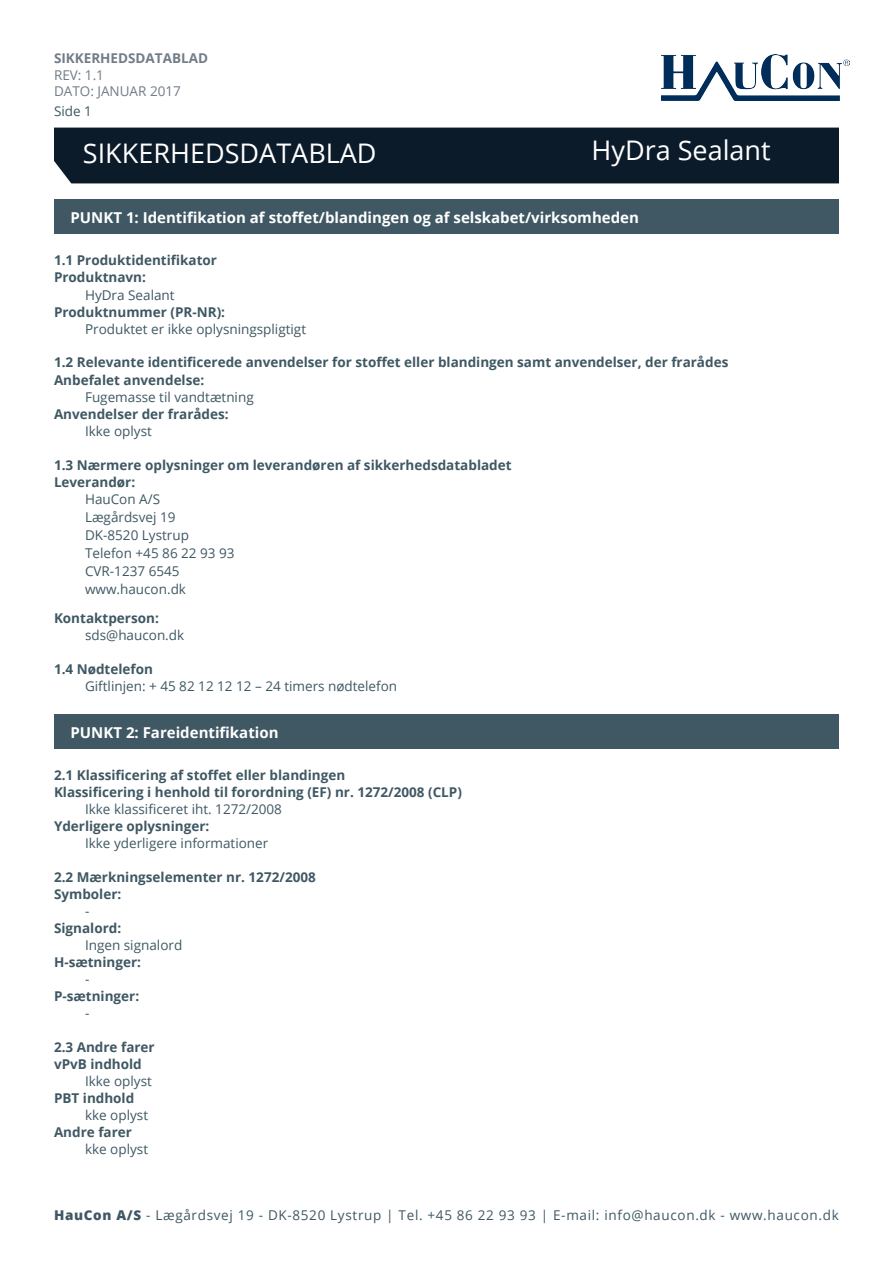
<style>
.page{position:relative;width:893px;height:1263px;background:#fff}
.page>*{position:absolute;margin:0;border:0;box-sizing:border-box;transform-origin:0 0}
.H2_Venstrestilt_-_Hv{font:27px "Open Sans";color:#fff}
.Skjema_Subheading_Ve{font:700 15px "Open Sans";color:#fff}
.Brødtekst{font:700 13.5px "Open Sans";color:#3f5863}
.Brødtekst-2{font:13.5px "Open Sans";color:#3f5863}
.Brødtekst-3{font:13.5px "Open Sans";letter-spacing:.05em;color:#3f5863}
.t1{font:13.5px/16.2px "Open Sans";color:#717c88}
.t2{font:700 13.5px "Open Sans";color:#717c88}
.s1{font-weight:800}
</style>
<div class="page">
<img style="left:661px;top:54px;width:188px;height:47px">
<div style="left:54px;top:128px;width:785px;height:55px;background:#0c1b2a"></div>
<div style="left:54px;top:200px;width:785px;height:34px;background:#3f5863"></div>
<div style="left:54px;top:714px;width:785px;height:34px;background:#3f5863"></div>
<p class="t2" style="left:54px;top:49px;width:156px">SIKKERHEDSDATABLAD</p>
<p class="t1" style="left:54px;top:66px;width:128px">REV: 1.1<br>DATO: JANUAR 2017</p>
<p class="Brødtekst-2" style="left:54px;top:102px;width:39px">Side 1</p>
<p class="H2_Venstrestilt_-_Hv" style="left:83px;top:135px;width:295px">SIKKERHEDSDATABLAD</p>
<p class="H2_Venstrestilt_-_Hv" style="left:591px;top:132px;width:181px">HyDra Sealant</p>
<p class="Skjema_Subheading_Ve" style="left:71px;top:207px;width:570px">PUNKT 1: Identifikation af stoffet/blandingen og af selskabet/virksomheden</p>
<p class="Brødtekst" style="left:54px;top:251px;width:165px">1.1 Produktidentifikator</p>
<p class="Brødtekst" style="left:54px;top:268px;width:94px">Produktnavn:</p>
<p class="Brødtekst-2" style="left:85px;top:285px;width:91px">HyDra Sealant</p>
<p class="Brødtekst-2" style="left:85px;top:319px;width:223px">Produktet er ikke oplysningspligtigt</p>
<p class="Brødtekst" style="left:54px;top:302px;width:173px">Produktnummer (PR-NR):</p>
<p class="Brødtekst" style="left:54px;top:353px;width:676px">1.2 Relevante identificerede anvendelser for stoffet eller blandingen samt anvendelser, der frarådes</p>
<p class="Brødtekst" style="left:54px;top:370px;width:152px">Anbefalet anvendelse:</p>
<p class="Brødtekst" style="left:54px;top:404px;width:176px">Anvendelser der frarådes:</p>
<p class="Brødtekst-2" style="left:85px;top:387px;width:170px">Fugemasse til vandtætning</p>
<p class="Brødtekst-2" style="left:85px;top:421px;width:68px">Ikke oplyst</p>
<p class="Brødtekst" style="left:54px;top:455px;width:459px">1.3 Nærmere oplysninger om leverandøren af sikkerhedsdatabladet</p>
<p class="Brødtekst" style="left:54px;top:472px;width:83px">Leverandør:</p>
<p class="Brødtekst-2" style="left:85px;top:489px;width:77px">HauCon A/S</p>
<p class="Brødtekst-2" style="left:85px;top:507px;width:92px">Lægårdsvej 19</p>
<p class="Brødtekst-2" style="left:85px;top:525px;width:105px">DK-8520 Lystrup</p>
<p class="Brødtekst-2" style="left:85px;top:543px;width:151px">Telefon +45 86 22 93 93</p>
<p class="Brødtekst-2" style="left:85px;top:561px;width:96px">CVR-1237 6545</p>
<p class="Brødtekst-2" style="left:85px;top:579px;width:103px">www.haucon.dk</p>
<p class="Brødtekst" style="left:54px;top:608px;width:106px">Kontaktperson:</p>
<p class="Brødtekst-2" style="left:85px;top:625px;width:101px">sds@haucon.dk</p>
<p class="Brødtekst-2" style="left:85px;top:676px;width:314px">Giftlinjen: + 45 82 12 12 12 – 24 timers nødtelefon</p>
<p class="Brødtekst" style="left:54px;top:659px;width:101px">1.4 Nødtelefon</p>
<p class="Skjema_Subheading_Ve" style="left:71px;top:722px;width:210px">PUNKT 2: Fareidentifikation</p>
<p class="Brødtekst" style="left:54px;top:766px;width:293px">2.1 Klassificering af stoffet eller blandingen</p>
<p class="Brødtekst" style="left:54px;top:782px;width:409px">Klassificering i henhold til forordning (EF) nr. 1272/2008 (CLP)</p>
<p class="Brødtekst" style="left:54px;top:816px;width:157px">Yderligere oplysninger:</p>
<p class="Brødtekst-2" style="left:85px;top:800px;width:198px">Ikke klassificeret iht. 1272/2008</p>
<p class="Brødtekst-2" style="left:85px;top:834px;width:185px">Ikke yderligere informationer</p>
<p class="Brødtekst" style="left:54px;top:884px;width:69px">Symboler:</p>
<p class="Brødtekst" style="left:54px;top:918px;width:69px">Signalord:</p>
<p class="Brødtekst" style="left:54px;top:867px;width:263px">2.2 Mærkningselementer nr. 1272/2008</p>
<p class="Brødtekst-2" style="left:85px;top:902px;width:6px">-</p>
<p class="Brødtekst-2" style="left:85px;top:936px;width:99px">Ingen signalord</p>
<p class="Brødtekst" style="left:54px;top:952px;width:89px">H-sætninger:</p>
<p class="Brødtekst-2" style="left:85px;top:970px;width:6px">-</p>
<p class="Brødtekst" style="left:54px;top:986px;width:87px">P-sætninger:</p>
<p class="Brødtekst-2" style="left:85px;top:1004px;width:6px">-</p>
<p class="Brødtekst" style="left:54px;top:1037px;width:102px">2.3 Andre farer</p>
<p class="Brødtekst-2" style="left:85px;top:1072px;width:68px">Ikke oplyst</p>
<p class="Brødtekst" style="left:54px;top:1054px;width:89px">vPvB indhold</p>
<p class="Brødtekst" style="left:54px;top:1088px;width:82px">PBT indhold</p>
<p class="Brødtekst-2" style="left:85px;top:1106px;width:65px">kke oplyst</p>
<p class="Brødtekst" style="left:54px;top:1123px;width:79px">Andre farer</p>
<p class="Brødtekst-2" style="left:85px;top:1140px;width:65px">kke oplyst</p>
<p class="Brødtekst-3" style="left:54px;top:1206px;width:786px"><span class="s1">HauCon A/S</span> - Lægårdsvej 19 - DK-8520 Lystrup | Tel. +45 86 22 93 93 | E-mail: info@haucon.dk - www.haucon.dk</p>
</div>
